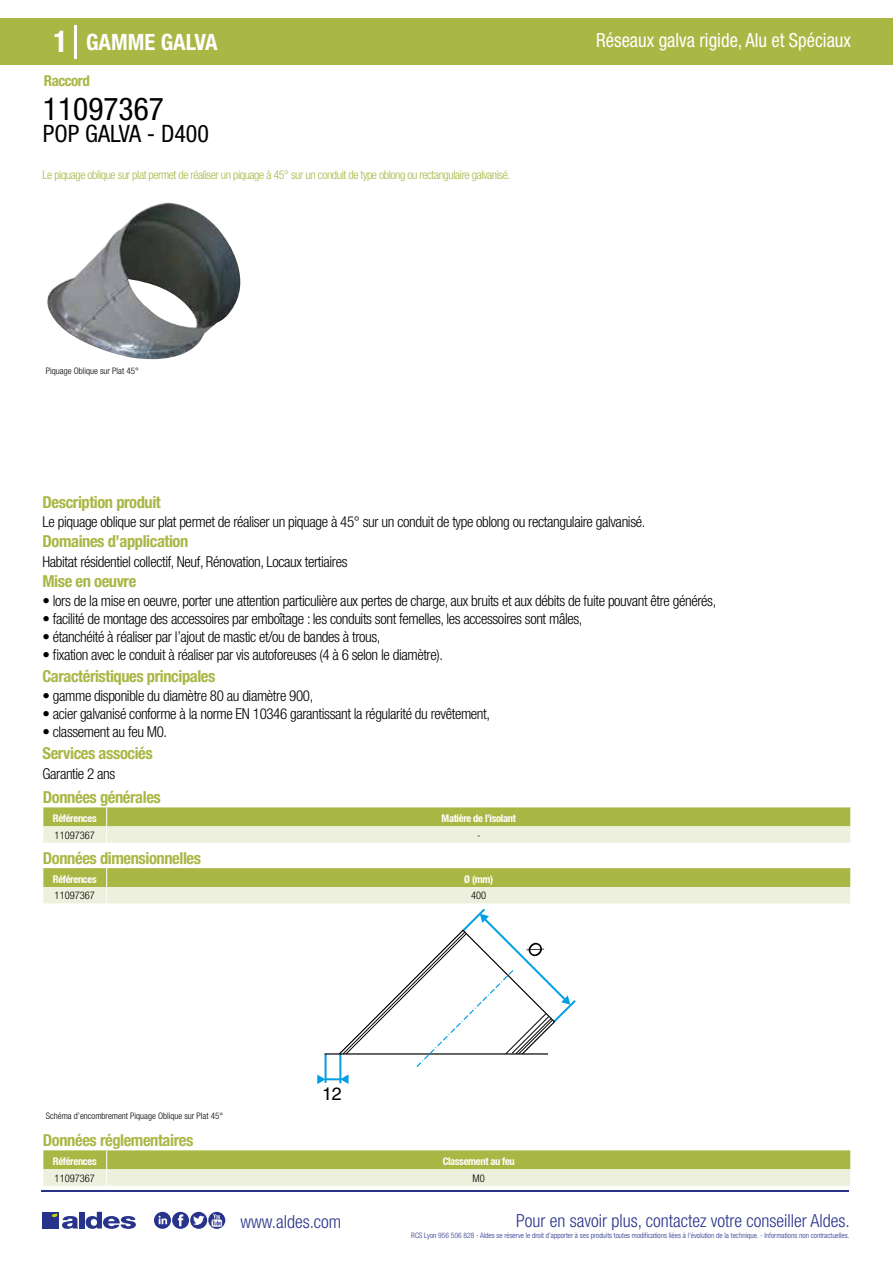
<style>
.page{position:relative;width:893px;height:1263px;background:#fff}
.page>*{position:absolute;margin:0;border:0;box-sizing:border-box;transform-origin:0 0}
.t1{font:condensed 31.5px "Helvetica Neue LT Std";color:#000}
.t2{font:condensed 24px "Helvetica Neue LT Std";color:#000}
.t3{font:700 condensed 22.5px "Helvetica Neue LT Std";color:#fff}
.t4{font:condensed 19.5px "Helvetica Neue LT Std";color:#fff;scale:.95 1}
.t5{font:300 condensed 18px "Helvetica Neue";color:#28348b}
.t6{font:17.85px "Helvetica";color:#000}
.t7{font:700 condensed 16.5px "Helvetica Neue LT Std";letter-spacing:-.025em;color:#a9b745}
.t8{font:300 condensed 15px "Helvetica Neue LT Std";letter-spacing:-.025em;color:#000}
.t9{font:700 condensed 15px "Helvetica Neue LT Std";letter-spacing:-.035em;color:#a9b745}
.t10{font:300 condensed 12px "Helvetica Neue LT Std";letter-spacing:-.035em;color:#a9b745}
.t11{font:700 condensed 10.5px "Helvetica Neue";letter-spacing:-.03em;color:#fff}
.t12{font:300 condensed 10.5px "Helvetica Neue";color:#000}
.t13{font:300 condensed 9px "Helvetica Neue";color:#000}
.t14{font:300 condensed 7.5px "Helvetica Neue";color:#28348b}
.s1{font-size:30px}
</style>
<div class="page">
<div style="left:0;top:18px;width:893px;height:46px;background:#a9b745"></div>
<hr style="left:74px;top:25px;width:2px;height:33px;background:#fff">
<svg style="left:47px;top:202px;width:194px;height:158px"></svg>
<svg style="left:43px;top:807px;width:808px;height:36px;background:#cad28e"></svg>
<svg style="left:43px;top:1150px;width:808px;height:36px;background:#cad28e"></svg>
<svg style="left:43px;top:868px;width:808px;height:216px"></svg>
<hr style="left:41px;top:1190px;width:808px;height:1px;background:#28348b">
<svg style="left:154px;top:1212px;width:71px;height:17px"></svg>
<div style="left:42px;top:1212px;width:17px;height:16px;background:#28348b"></div>
<div style="left:79px;top:1212px;width:5px;height:16px;background:#28348b"></div>
<svg style="left:86px;top:1212px;width:50px;height:17px"></svg>
<svg style="left:52px;top:1213px;width:26px;height:16px"></svg>
<h3 class="t3" style="left:54px;top:28px;width:166px"><span class="s1">1</span> GAMME GALVA</h3>
<h3 class="t4" style="left:596px;top:29px;width:270px">Réseaux galva rigide, Alu et Spéciaux</h3>
<p class="t9" style="left:44px;top:71px;width:47px">Raccord</p>
<h1 class="t1" style="left:43px;top:91px;width:122px">11097367</h1>
<h2 class="t2" style="left:43px;top:120px;width:168px">POP GALVA - D400</h2>
<p class="t10" style="left:43px;top:167px;width:469px">Le piquage oblique sur plat permet de réaliser un piquage à 45° sur un conduit de type oblong ou rectangulaire galvanisé.</p>
<p class="t13" style="left:46px;top:365px;width:94px">Piquage Oblique sur Plat 45°</p>
<p class="t7" style="left:43px;top:492px;width:120px">Description produit</p>
<p class="t7" style="left:43px;top:531px;width:147px">Domaines d’application</p>
<p class="t7" style="left:43px;top:571px;width:95px">Mise en oeuvre</p>
<p class="t8" style="left:43px;top:513px;width:604px">Le piquage oblique sur plat permet de réaliser un piquage à 45° sur un conduit de type oblong ou rectangulaire galvanisé.</p>
<p class="t8" style="left:43px;top:553px;width:307px">Habitat résidentiel collectif, Neuf, Rénovation, Locaux tertiaires</p>
<p class="t8" style="left:43px;top:592px;width:675px">• lors de la mise en oeuvre, porter une attention particulière aux pertes de charge, aux bruits et aux débits de fuite pouvant être générés,</p>
<p class="t8" style="left:43px;top:610px;width:541px">• facilité de montage des accessoires par emboîtage : les conduits sont femelles, les accessoires sont mâles,</p>
<p class="t8" style="left:43px;top:628px;width:340px">• étanchéité à réaliser par l’ajout de mastic et/ou de bandes à trous,</p>
<p class="t8" style="left:43px;top:646px;width:402px">• fixation avec le conduit à réaliser par vis autoforeuses (4 à 6 selon le diamètre).</p>
<p class="t7" style="left:43px;top:666px;width:174px">Caractéristiques principales</p>
<p class="t8" style="left:43px;top:687px;width:272px">• gamme disponible du diamètre 80 au diamètre 900,</p>
<p class="t8" style="left:43px;top:705px;width:449px">• acier galvanisé conforme à la norme EN 10346 garantissant la régularité du revêtement,</p>
<p class="t8" style="left:43px;top:723px;width:126px">• classement au feu M0.</p>
<p class="t7" style="left:43px;top:743px;width:112px">Services associés</p>
<p class="t8" style="left:43px;top:765px;width:74px">Garantie 2 ans</p>
<p class="t7" style="left:43px;top:787px;width:119px">Données générales</p>
<p class="t11" style="left:53px;top:812px;width:45px">Références</p>
<p class="t11" style="left:442px;top:812px;width:76px">Matière de l’isolant</p>
<p class="t12" style="left:55px;top:829px;width:42px">11097367</p>
<p class="t12" style="left:477px;top:829px;width:5px">-</p>
<p class="t7" style="left:43px;top:848px;width:160px">Données dimensionnelles</p>
<p class="t11" style="left:53px;top:872px;width:45px">Références</p>
<p class="t11" style="left:464px;top:872px;width:30px">Ø (mm)</p>
<p class="t12" style="left:55px;top:890px;width:42px">11097367</p>
<p class="t12" style="left:471px;top:890px;width:17px">400</p>
<p class="t13" style="left:46px;top:1110px;width:178px">Schéma d’encombrement Piquage Oblique sur Plat 45°</p>
<p class="t6" style="left:322px;top:1083px;width:21px">12</p>
<p class="t7" style="left:43px;top:1130px;width:152px">Données réglementaires</p>
<p class="t11" style="left:53px;top:1155px;width:45px">Références</p>
<p class="t11" style="left:443px;top:1155px;width:74px">Classement au feu</p>
<p class="t12" style="left:55px;top:1172px;width:42px">11097367</p>
<p class="t12" style="left:473px;top:1172px;width:14px">M0</p>
<p class="t5" style="left:240px;top:1211px;width:102px">www.aldes.com</p>
<p class="t5" style="left:516px;top:1211px;width:335px">Pour en savoir plus, contactez votre conseiller Aldes.</p>
<p class="t14" style="left:411px;top:1230px;width:440px">RCS Lyon 956 506 828 - Aldes se réserve le droit d’apporter à ses produits toutes modifications liées à l’évolution de la technique. - Informations non contractuelles.</p>
</div>
